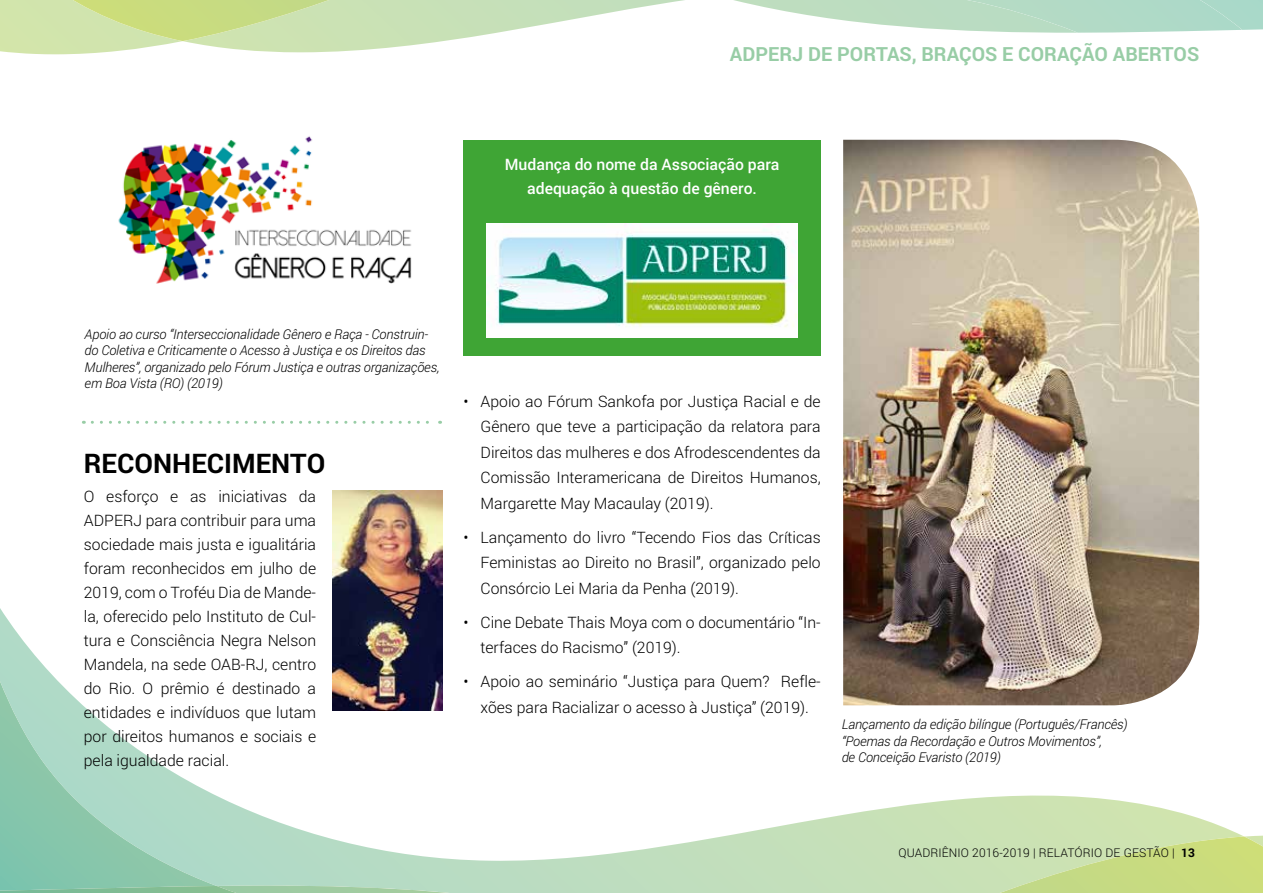
<style>
.page{position:relative;width:1263px;height:893px;background:#fff}
.page>*{position:absolute;margin:0;border:0;box-sizing:border-box;transform-origin:0 0}
.t1{font:700 27px "Roboto";color:#000}
.t2{font:700 19.5px "Roboto";color:#98cda6}
.t3{font:300 15.75px/24px "Roboto";color:#000;text-align:justify}
.t4{font:500 15.75px/24px "Roboto";color:#fff;text-align:center}
.t5{font:italic 300 13.5px/16.2px "Roboto";letter-spacing:-.01em;color:#000}
.t6{font:300 12px "Roboto";letter-spacing:.01em;color:#000}
.s1{font-weight:700}
</style>
<div class="page">
<svg style="left:0;top:0;width:1263px;height:55px"></svg>
<svg style="left:0;top:607px;width:1241px;height:286px"></svg>
<svg style="left:0;top:679px;width:216px;height:205px"></svg>
<svg style="left:0;top:884px;width:595px;height:9px;background:#9fceae"></svg>
<svg style="left:939px;top:835px;width:324px;height:58px;background:#cade99"></svg>
<div style="left:463px;top:140px;width:358px;height:216px;background:#3fa535"></div>
<svg style="left:92px;top:421px;width:349px;height:3px"></svg>
<img style="left:118px;top:136px;width:294px;height:148px">
<img style="left:486px;top:224px;width:312px;height:113px">
<img style="left:843px;top:140px;width:356px;height:565px">
<img style="left:333px;top:491px;width:109px;height:219px">
<p class="t2" style="left:730px;top:41px;width:471px">ADPERJ DE PORTAS, BRAÇOS E CORAÇÃO ABERTOS</p>
<p class="t4" style="left:505px;top:152px;width:276px">Mudança do nome da Associação para adequação à questão de gênero.</p>
<p class="t5" style="left:85px;top:326px;width:356px">Apoio ao curso “Interseccionalidade Gênero e Raça - Construin&shy;do Coletiva e Criticamente o Acesso à Justiça e os Direitos das Mulheres”, organizado pelo Fórum Justiça e outras organizações, em Boa Vista (RO) (2019)</p>
<h1 class="t1" style="left:84px;top:444px;width:243px">RECONHECIMENTO</h1>
<p class="t3" style="left:84px;top:484px;width:234px">O esforço e as iniciativas da ADPERJ para contribuir para uma sociedade mais justa e igualitária foram reconhecidos em julho de 2019, com o Troféu Dia de Mande&shy;la, oferecido pelo Instituto de Cul&shy;tura e Consciência Negra Nelson Mandela, na sede OAB-RJ, centro do Rio. O prêmio é destinado a entidades e indivíduos que lutam por direitos humanos e sociais e pela igualdade racial.</p>
<p class="t3" style="left:480px;top:388px;width:342px;line-height:25.5px;text-indent:-17px">• Apoio ao Fórum Sankofa por Justiça Racial e de Gênero que teve a participação da relatora para Direitos das mulheres e dos Afrodescendentes da Comissão Interamericana de Direitos Humanos, Margarette May Macaulay (2019).</p>
<p class="t3" style="left:480px;top:524px;width:342px;line-height:25.5px;text-indent:-17px">• Lançamento do livro “Tecendo Fios das Críticas Feministas ao Direito no Brasil”, organizado pelo Consórcio Lei Maria da Penha (2019).</p>
<p class="t3" style="left:480px;top:609px;width:342px;line-height:25.5px;text-indent:-17px">• Cine Debate Thais Moya com o documentário “In&shy;terfaces do Racismo” (2019).</p>
<p class="t3" style="left:463px;top:668px;width:359px;line-height:25.5px;text-align:center">• Apoio ao seminário “Justiça para Quem? Refle&shy;xões para Racializar o acesso à Justiça” (2019).</p>
<p class="t5" style="left:842px;top:716px;width:287px">Lançamento da edição bilíngue (Português/Francês) “Poemas da Recordação e Outros Movimentos”,<br>de Conceição Evaristo (2019)</p>
<p class="t6" style="left:898px;top:845px;width:298px">QUADRIÊNIO 2016-2019 | RELATÓRIO DE GESTÃO | <span class="s1">13</span></p>
</div>
